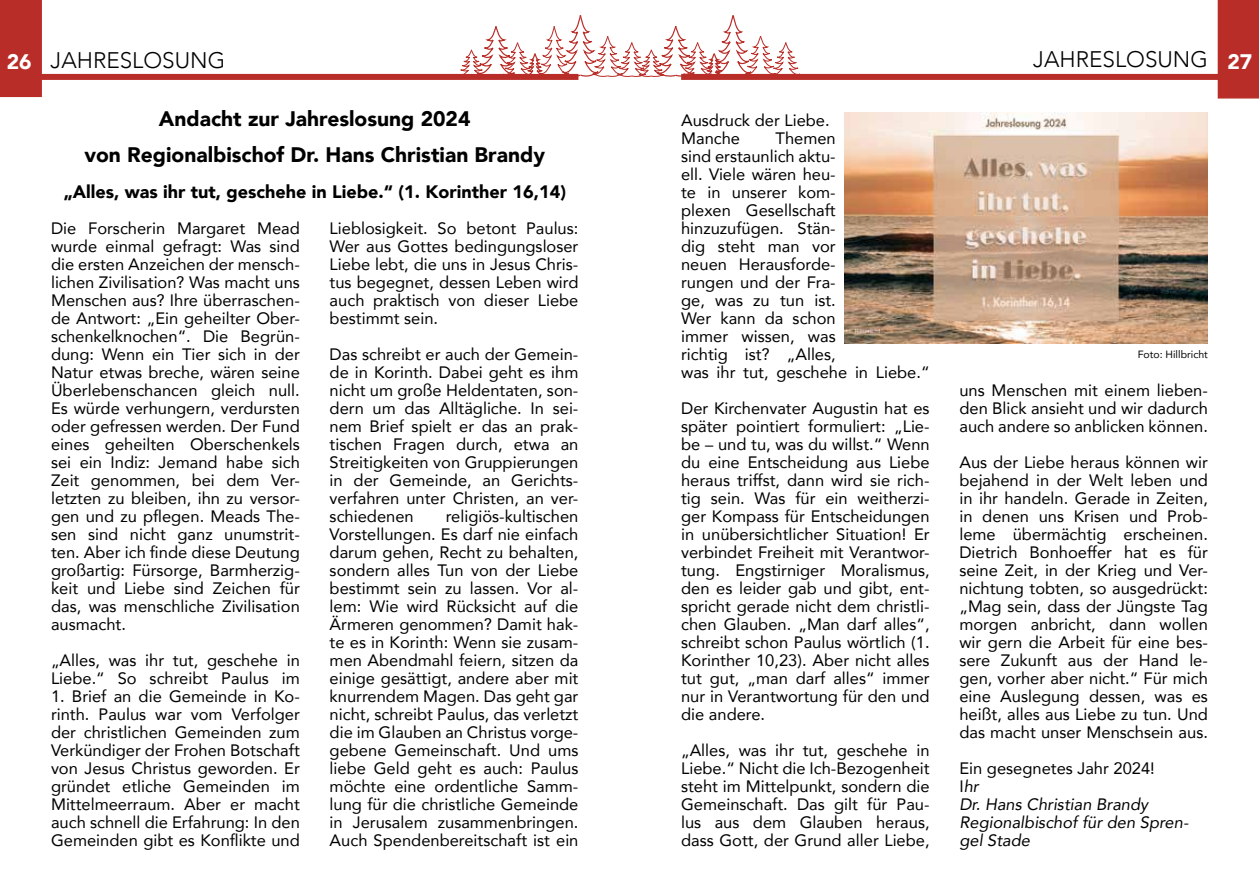
<style>
.page{position:relative;width:1259px;height:893px;background:#fff}
.page>*{position:absolute;margin:0;border:0;box-sizing:border-box;transform-origin:0 0}
.t1{font:300 22.5px "Avenir";color:#000}
.t2{font:900 21px/36px "Avenir";color:#000;text-align:center}
.t3{font:900 21px "Avenir";color:#fff}
.t4{font:900 18px "Avenir";color:#000}
.t5{font:16.5px/18px "Avenir";color:#000;text-align:justify}
.t6{font:italic 16.5px/18px "Avenir";color:#000}
.t7{font:10.5px "Avenir";color:#000}
.s1{font-style:normal}
</style>
<div class="page">
<div style="left:33px;top:74px;width:545px;height:6px;background:#b92d28"></div>
<div style="left:0;top:0;width:42px;height:97px;background:#b92d28"></div>
<div style="left:681px;top:74px;width:546px;height:6px;background:#b92d28"></div>
<div style="left:1217px;top:0;width:42px;height:99px;background:#b92d28"></div>
<svg style="left:459px;top:15px;width:341px;height:64px"></svg>
<img style="left:844px;top:113px;width:364px;height:230px">
<h1 class="t1" style="left:51px;top:47px;width:176px">JAHRESLOSUNG</h1>
<h1 class="t1" style="left:1033px;top:46px;width:176px">JAHRESLOSUNG</h1>
<p class="t3" style="left:7px;top:44px;width:26px">26</p>
<p class="t3" style="left:1227px;top:44px;width:26px">27</p>
<p class="t2" style="left:84px;top:100px;width:462px">Andacht zur Jahreslosung 2024<br>von Regionalbischof Dr. Hans Christian Brandy</p>
<p class="t4" style="left:63px;top:176px;width:504px">„Alles, was ihr tut, geschehe in Liebe.“ (1. Korinther 16,14)</p>
<p class="t5" style="left:51px;top:219px;width:250px">Die Forscherin Margaret Mead wurde einmal gefragt: Was sind die ersten Anzeichen der mensch&shy;lichen Zivilisation? Was macht uns Menschen aus? Ihre überraschen&shy;de Antwort: „Ein geheilter Ober&shy;schenkelknochen“. Die Begrün&shy;dung: Wenn ein Tier sich in der Natur etwas breche, wären seine Überlebenschancen gleich null.<br>Es würde verhungern, verdursten oder gefressen werden. Der Fund eines geheilten Oberschenkels sei ein Indiz: Jemand habe sich Zeit genommen, bei dem Ver&shy;letzten zu bleiben, ihn zu versor&shy;gen und zu pflegen. Meads The&shy;sen sind nicht ganz unumstrit&shy;ten. Aber ich finde diese Deutung großartig: Fürsorge, Barmherzig&shy;keit und Liebe sind Zeichen für das, was menschliche Zivilisation ausmacht.</p>
<p class="t5" style="left:51px;top:651px;width:250px">„Alles, was ihr tut, geschehe in<br>Liebe.“ So schreibt Paulus im</p>
<p class="t5" style="left:51px;top:687px;width:250px">1. Brief an die Gemeinde in Ko&shy;rinth. Paulus war vom Verfolger der christlichen Gemeinden zum Verkündiger der Frohen Botschaft von Jesus Christus geworden. Er gründet etliche Gemeinden im Mittelmeerraum. Aber er macht auch schnell die Erfahrung: In den Gemeinden gibt es Konflikte und</p>
<p class="t5" style="left:330px;top:219px;width:250px">Lieblosigkeit. So betont Paulus:<br>Wer aus Gottes bedingungsloser Liebe lebt, die uns in Jesus Chris&shy;tus begegnet, dessen Leben wird auch praktisch von dieser Liebe bestimmt sein.</p>
<p class="t5" style="left:330px;top:345px;width:250px">Das schreibt er auch der Gemein&shy;de in Korinth. Dabei geht es ihm nicht um große Heldentaten, son&shy;dern um das Alltägliche. In sei&shy;nem Brief spielt er das an prak&shy;tischen Fragen durch, etwa an Streitigkeiten von Gruppierungen in der Gemeinde, an Gerichts&shy;verfahren unter Christen, an ver&shy;schiedenen</p>
<p class="t5" style="left:330px;top:507px;width:250px;text-indent:116px">religiös-kultischen Vorstellungen. Es darf nie einfach darum gehen, Recht zu behalten, sondern alles Tun von der Liebe bestimmt sein zu lassen. Vor al&shy;lem: Wie wird Rücksicht auf die Ärmeren genommen? Damit hak&shy;te es in Korinth: Wenn sie zusam&shy;men Abendmahl feiern, sitzen da einige gesättigt, andere aber mit knurrendem Magen. Das geht gar nicht, schreibt Paulus, das verletzt die im Glauben an Christus vorge&shy;gebene Gemeinschaft. Und ums liebe Geld geht es auch: Paulus möchte eine ordentliche Samm&shy;lung für die christliche Gemeinde in Jerusalem zusammenbringen.<br>Auch Spendenbereitschaft ist ein</p>
<p class="t5" style="left:681px;top:111px;width:150px">Ausdruck der Liebe.<br>Manche</p>
<p class="t5" style="left:681px;top:129px;width:250px;text-align:left;text-indent:94px">Themen<br>sind erstaunlich aktu-<br>ell. Viele wären heu-<br>te in unserer kom-<br>plexen Gesellschaft hinzuzufügen. Stän-<br>dig steht man vor<br>neuen Herausforde-<br>rungen und der Fra-<br>ge, was zu tun ist.<br>Wer kann da schon<br>immer wissen, was<br>richtig ist? „Alles,<br>was ihr tut, geschehe in Liebe.“</p>
<p class="t5" style="left:681px;top:399px;width:250px">Der Kirchenvater Augustin hat es später pointiert formuliert: „Lie&shy;be – und tu, was du willst.“ Wenn du eine Entscheidung aus Liebe heraus triffst, dann wird sie rich&shy;tig sein. Was für ein weitherzi&shy;ger Kompass für Entscheidungen in unübersichtlicher Situation! Er verbindet Freiheit mit Verantwor&shy;tung. Engstirniger Moralismus, den es leider gab und gibt, ent&shy;spricht gerade nicht dem christli&shy;chen Glauben. „Man darf alles“, schreibt schon Paulus wörtlich (1.<br>Korinther 10,23). Aber nicht alles tut gut, „man darf alles“ immer nur in Verantwortung für den und die andere.</p>
<p class="t5" style="left:681px;top:741px;width:250px">„Alles, was ihr tut, geschehe in Liebe.“ Nicht die Ich-Bezogenheit steht im Mittelpunkt, sondern die Gemeinschaft. Das gilt für Pau&shy;lus aus dem Glauben heraus, dass Gott, der Grund aller Liebe,</p>
<p class="t7" style="left:1137px;top:346px;width:72px">Foto: Hillbricht</p>
<p class="t5" style="left:959px;top:381px;width:250px">uns Menschen mit einem lieben&shy;den Blick ansieht und wir dadurch auch andere so anblicken können.</p>
<p class="t5" style="left:959px;top:453px;width:250px">Aus der Liebe heraus können wir bejahend in der Welt leben und in ihr handeln. Gerade in Zeiten, in denen uns Krisen und Prob&shy;leme übermächtig erscheinen.<br>Dietrich Bonhoeffer hat es für seine Zeit, in der Krieg und Ver&shy;nichtung tobten, so ausgedrückt: „Mag sein, dass der Jüngste Tag morgen anbricht, dann wollen wir gern die Arbeit für eine bes&shy;sere Zukunft aus der Hand le&shy;gen, vorher aber nicht.“ Für mich eine Auslegung dessen, was es heißt, alles aus Liebe zu tun. Und das macht unser Menschsein aus.</p>
<p class="t6" style="left:959px;top:759px;width:230px"><span class="s1">Ein gesegnetes Jahr 2024!<br>I</span>hr<br>Dr. Hans Christian Brandy<br>Regionalbischof für den Spren&shy;gel Stade</p>
</div>
